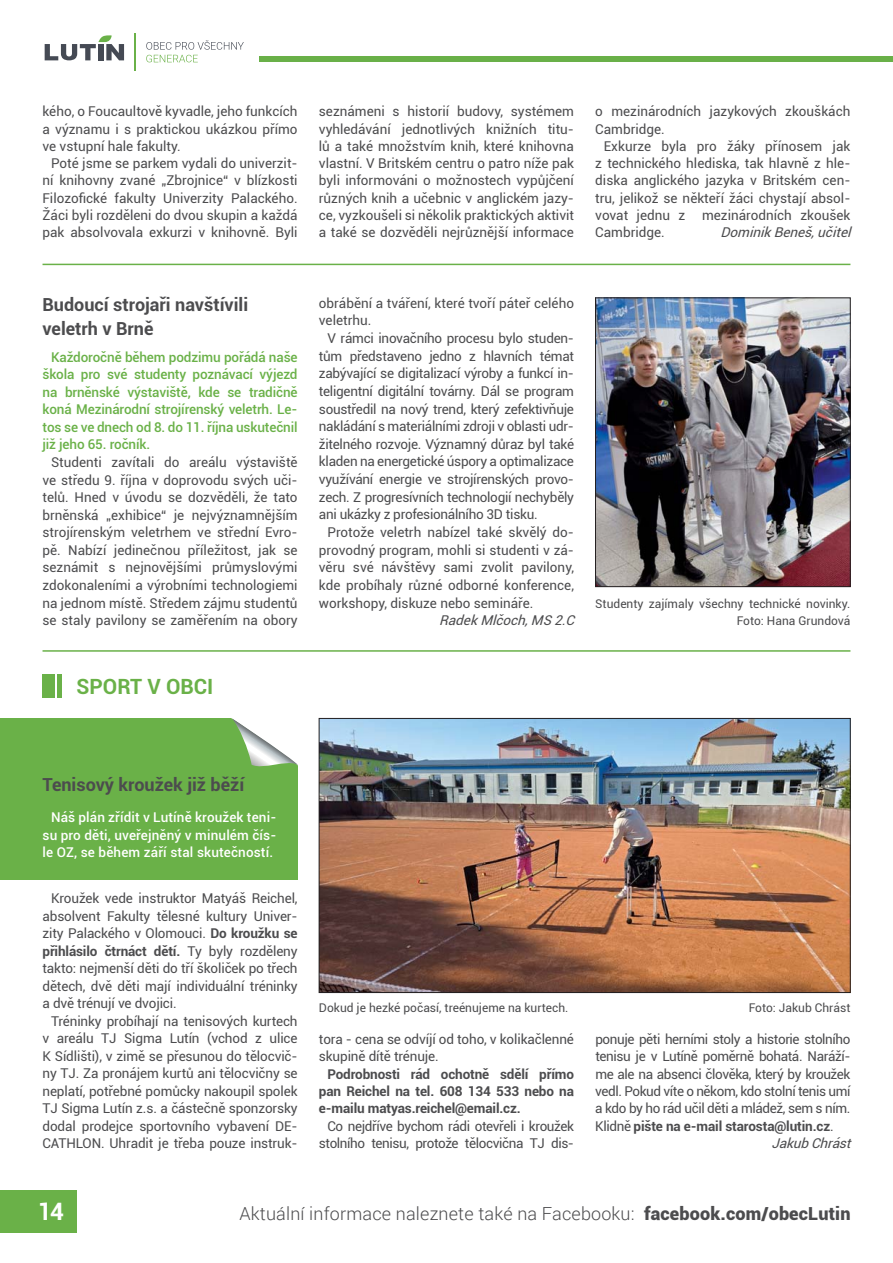
<style>
.page{position:relative;width:893px;height:1263px;background:#fff}
.page>*{position:absolute;margin:0;border:0;box-sizing:border-box;transform-origin:0 0}
.t1{font:700 24px "Roboto";color:#fff}
.t2{font:700 21px "Roboto";color:#6ab148}
.t3{font:300 18px "Roboto";letter-spacing:.01em;color:#4c4c4e}
.t4{font:700 18px/24.3px "Roboto";color:#4c4c4e}
.t5{font:13.5px/17.5px "Roboto";letter-spacing:-.01em;color:#4c4c4e;text-align:justify}
.t6{font:13.5px/17.4px "Roboto";letter-spacing:-.03em;color:#4c4c4e;text-align:right}
.t7{font:500 13.5px/17.5px "Roboto";letter-spacing:-.01em;color:#6ab148;text-align:justify}
.t8{font:700 13.5px/17.4px "Roboto";letter-spacing:-.01em;color:#4c4c4e;text-align:justify}
.t9{font:500 13.5px/17.2px "Roboto";letter-spacing:.01em;color:#fff;text-align:justify}
.t10{font:italic 13.5px "Roboto";color:#4c4c4e}
.t11{font:12px/17.2px "Roboto";color:#4c4c4e;text-align:right}
.s1{font-weight:700}
.s2{font-weight:400}
.s3{font-weight:900}
</style>
<div class="page">
<div style="left:0;top:1191px;width:77px;height:42px;background:#6ab148"></div>
<div style="left:259px;top:57px;width:634px;height:5px;background:#69b048"></div>
<svg style="left:146px;top:40px;width:98px;height:22px"></svg>
<hr style="left:135px;top:34px;width:1px;height:37px;background:#6ab148">
<svg style="left:45px;top:35px;width:79px;height:25px"></svg>
<hr style="left:43px;top:264px;width:807px;height:1px;background:#6ab148">
<hr style="left:43px;top:650px;width:807px;height:2px;background:#6ab148">
<img style="left:597px;top:300px;width:251px;height:285px">
<div style="left:595px;top:298px;width:255px;height:289px;border:1px solid #231f20"></div>
<div style="left:57px;top:674px;width:5px;height:24px;background:#6ab148"></div>
<div style="left:43px;top:674px;width:12px;height:24px;background:#6ab148"></div>
<div style="left:0;top:719px;width:298px;height:161px;background:#6ab148"></div>
<svg style="left:231px;top:718px;width:67px;height:49px"></svg>
<img style="left:321px;top:720px;width:527px;height:271px">
<div style="left:319px;top:718px;width:531px;height:275px;border:1px solid #231f20"></div>
<p class="t5" style="left:43px;top:103px;width:257px">kého, o Foucaultově kyvadle, jeho funkcích a významu i s praktickou ukázkou přímo ve vstupní hale fakulty.</p>
<p class="t5" style="left:43px;top:155px;width:257px;text-indent:9px">Poté jsme se parkem vydali do univerzit&shy;ní knihovny zvané „Zbrojnice“ v blízkosti Filozofické fakulty Univerzity Palackého.<br>Žáci byli rozděleni do dvou skupin a každá pak absolvovala exkurzi v knihovně. Byli</p>
<p class="t5" style="left:319px;top:103px;width:257px">seznámeni s historií budovy, systémem vyhledávání jednotlivých knižních titu&shy;lů a také množstvím knih, které knihovna vlastní. V Britském centru o patro níže pak byli informováni o možnostech vypůjčení různých knih a učebnic v anglickém jazy&shy;ce, vyzkoušeli si několik praktických aktivit a také se dozvěděli nejrůznější informace</p>
<p class="t5" style="left:595px;top:103px;width:257px">o mezinárodních jazykových zkouškách<br>Cambridge.</p>
<p class="t5" style="left:595px;top:138px;width:257px;text-indent:9px">Exkurze byla pro žáky přínosem jak z technického hlediska, tak hlavně z hle&shy;diska anglického jazyka v Britském cen&shy;tru, jelikož se někteří žáci chystají absol&shy;vovat jednu z mezinárodních zkoušek Cambridge.</p>
<p class="t10" style="left:720px;top:225px;width:136px">DominikBeneš,učitel</p>
<h3 class="t4" style="left:43px;top:293px;width:207px">Budoucí strojaři navštívili veletrh v Brně</h3>
<p class="t7" style="left:43px;top:348px;width:257px;text-indent:9px">Každoročně během podzimu pořádá naše škola pro své studenty poznávací výjezd na brněnské výstaviště, kde se tradičně koná Mezinárodní strojírenský veletrh. Le&shy;tos se ve dnech od 8. do 11. října uskutečnil již jeho 65. ročník.</p>
<p class="t5" style="left:43px;top:454px;width:257px;text-indent:9px">Studenti zavítali do areálu výstaviště ve středu 9. října v doprovodu svých uči&shy;telů. Hned v úvodu se dozvěděli, že tato brněnská „exhibice“ je nejvýznamnějším strojírenským veletrhem ve střední Evro&shy;pě. Nabízí jedinečnou příležitost, jak se seznámit s nejnovějšími průmyslovými zdokonaleními a výrobními technologiemi na jednom místě. Středem zájmu studentů se staly pavilony se zaměřením na obory</p>
<h2 class="t2" style="left:77px;top:674px;width:138px">SPORT V OBCI</h2>
<p class="t5" style="left:319px;top:294px;width:257px">obrábění a tváření, které tvoří páteř celého veletrhu.</p>
<p class="t5" style="left:319px;top:330px;width:257px;text-indent:9px">V rámci inovačního procesu bylo studen&shy;tům představeno jedno z hlavních témat zabývající se digitalizací výroby a funkcí in&shy;teligentní digitální továrny. Dál se program soustředil na nový trend, který zefektivňuje nakládání s materiálními zdroji v oblasti udr&shy;žitelného rozvoje. Významný důraz byl také kladen na energetické úspory a optimalizace využívání energie ve strojírenských provo&shy;zech. Z progresívních technologií nechyběly ani ukázky z profesionálního 3D tisku.</p>
<p class="t5" style="left:319px;top:523px;width:257px;text-indent:9px">Protože veletrh nabízel také skvělý do&shy;provodný program, mohli si studenti v zá&shy;věru své návštěvy sami zvolit pavilony, kde probíhaly různé odborné konference, workshopy, diskuze nebo semináře.</p>
<p class="t10" style="left:439px;top:613px;width:140px">RadekMlčoch,MS 2.C</p>
<p class="t11" style="left:595px;top:595px;width:257px">Studenty zajímaly všechny technické novinky.<br>Foto: Hana Grundová</p>
<h3 class="t4" style="left:43px;top:772px;width:203px">Tenisový kroužek již běží</h3>
<p class="t9" style="left:43px;top:809px;width:235px;text-indent:9px">Náš plán zřídit v Lutíně kroužek teni&shy;su pro děti, uveřejněný v minulém čís&shy;le OZ, se během září stal skutečností.</p>
<p class="t5" style="left:43px;top:890px;width:257px;text-indent:9px">Kroužek vede instruktor Matyáš Reichel, absolvent Fakulty tělesné kultury Univer&shy;zity Palackého v Olomouci. <span class="s1">Do kroužku se přihlásilo čtrnáct dětí.</span> Ty byly rozděleny takto: nejmenší děti do tří školiček po třech dětech, dvě děti mají individuální tréninky a dvě trénují ve dvojici.</p>
<p class="t5" style="left:43px;top:1012px;width:257px;text-indent:9px">Tréninky probíhají na tenisových kurtech v areálu TJ Sigma Lutín (vchod z ulice K Sídlišti), v zimě se přesunou do tělocvič&shy;ny TJ. Za pronájem kurtů ani tělocvičny se neplatí, potřebné pomůcky nakoupil spolek TJ Sigma Lutín z.s. a částečně sponzorsky dodal prodejce sportovního vybavení DE-CATHLON. Uhradit je třeba pouze instruk-</p>
<p class="t11" style="left:319px;top:999px;width:251px">Dokud je hezké počasí, treénujeme na kurtech.</p>
<p class="t11" style="left:749px;top:999px;width:103px">Foto: Jakub Chrást</p>
<p class="t5" style="left:319px;top:1030px;width:257px">tora - cena se odvíjí od toho, v kolikačlenné skupině dítě trénuje.</p>
<p class="t8" style="left:319px;top:1065px;width:257px;text-indent:9px">Podrobnosti rád ochotně sdělí přímo pan Reichel na tel. 608 134 533 nebo na e-mailu matyas.reichel@email.cz.</p>
<p class="t6" style="left:319px;top:1117px;width:257px">Co nejdříve bychom rádi otevřeli i kroužek stolního tenisu, protože tělocvična TJ dis-</p>
<p class="t6" style="left:595px;top:1030px;width:257px">ponuje pěti herními stoly a historie stolního</p>
<p class="t6" style="left:595px;top:1048px;width:257px">tenisu je v Lutíně poměrně bohatá. Naráží-</p>
<p class="t6" style="left:595px;top:1065px;width:257px">me ale na absenci člověka, který by kroužek</p>
<p class="t6" style="left:595px;top:1082px;width:257px">vedl. Pokud víte o někom, kdo stolní tenis umí</p>
<p class="t6" style="left:595px;top:1100px;width:257px">a kdo by ho rád učil děti a mládež, sem s ním.</p>
<p class="t8" style="left:595px;top:1117px;width:240px"><span class="s2">Klidně</span> pište na e-mail starosta@lutin.cz<span class="s2">.</span></p>
<p class="t10" style="left:771px;top:1136px;width:85px">JakubChrást</p>
<h1 class="t1" style="left:38px;top:1197px;width:28px">14</h1>
<h3 class="t3" style="left:239px;top:1201px;width:612px">Aktuální informace naleznete také na Facebooku: <span class="s3">facebook.com/obecLutin</span></h3>
</div>
